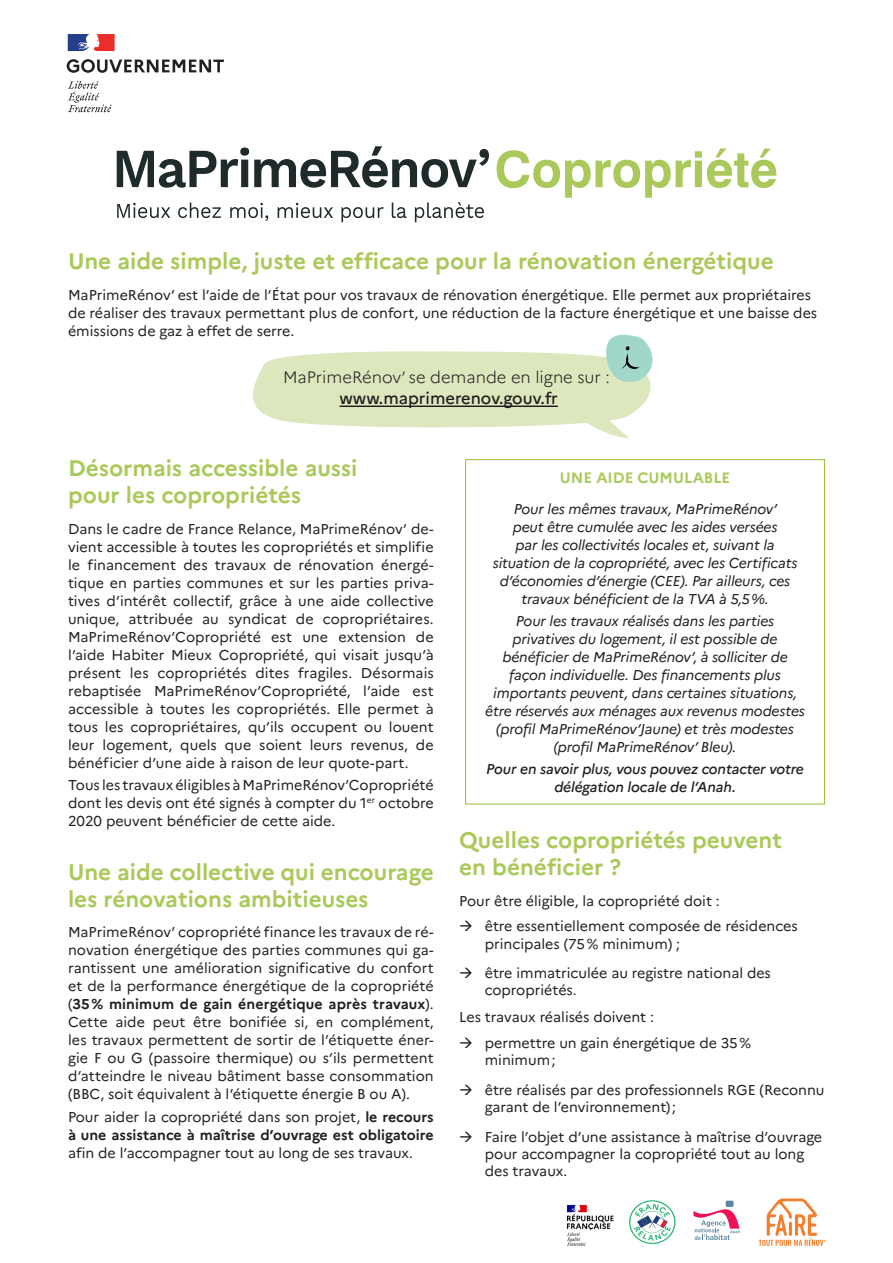
<style>
.page{position:relative;width:893px;height:1263px;background:#fff}
.page>*{position:absolute;margin:0;border:0;box-sizing:border-box;transform-origin:0 0}
.titre_2{font:700 22.5px/27px "Marianne";color:#aac95a}
.texte{font:300 16.5px/21px "Marianne";color:#231f20;text-align:center}
.Style_de_paragraphe{font:700 15px "Marianne";color:#aac95a}
.texte-2{font:14.25px/18px "Marianne";color:#231f20}
.texte-3{font:italic 14.25px/18px "Marianne";letter-spacing:-.01em;color:#231f20;text-align:center}
.texte-4{font:italic 500 14.25px/18px "Marianne";letter-spacing:-.01em;color:#231f20;text-align:center}
.s1{font-weight:500}
.s2{font-weight:700}
</style>
<div class="page">
<svg style="left:253px;top:334px;width:400px;height:104px"></svg>
<svg style="left:67px;top:59px;width:157px;height:14px"></svg>
<svg style="left:68px;top:81px;width:44px;height:31px"></svg>
<svg style="left:68px;top:34px;width:47px;height:17px"></svg>
<svg style="left:693px;top:1201px;width:47px;height:39px"></svg>
<div style="left:726px;top:1200px;width:8px;height:7px;background:#59869d"></div>
<svg style="left:759px;top:1198px;width:66px;height:48px"></svg>
<svg style="left:629px;top:1200px;width:46px;height:44px"></svg>
<img style="left:566px;top:1204px;width:48px;height:42px">
<hr style="left:339px;top:405px;width:219px;height:2px;background:#231f20">
<div style="left:465px;top:459px;width:360px;height:345px;border:1px solid #97be36"></div>
<svg style="left:117px;top:146px;width:372px;height:42px"></svg>
<svg style="left:117px;top:203px;width:53px;height:15px"></svg>
<svg style="left:178px;top:202px;width:43px;height:16px"></svg>
<svg style="left:230px;top:203px;width:38px;height:18px"></svg>
<svg style="left:278px;top:203px;width:55px;height:15px"></svg>
<svg style="left:341px;top:207px;width:43px;height:15px"></svg>
<svg style="left:392px;top:202px;width:15px;height:16px"></svg>
<svg style="left:415px;top:202px;width:69px;height:20px"></svg>
<svg style="left:497px;top:148px;width:279px;height:50px"></svg>
<p class="titre_2" style="left:68px;top:247px;width:707px">Une aide simple, juste et efficace pour la rénovation énergétique</p>
<p class="texte-2" style="left:68px;top:285px;width:751px">MaPrimeRénov’ est l’aide de l’État pour vos travaux de rénovation énergétique. Elle permet aux propriétaires de réaliser des travaux permettant plus de confort, une réduction de la facture énergétique et une baisse des émissions de gaz à effet de serre.</p>
<p class="texte" style="left:283px;top:367px;width:328px">MaPrimeRénov’ se demande en ligne sur : <span class="s1">www.maprimerenov.gouv.fr</span></p>
<p class="titre_2" style="left:68px;top:455px;width:291px">Désormais accessible aussi pour les copropriétés</p>
<p class="texte-2" style="left:68px;top:520px;width:367px;text-align:justify">Dans le cadre de France Relance, MaPrimeRénov’ de&shy;vient accessible à toutes les copropriétés et simplifie le financement des travaux de rénovation énergé&shy;tique en parties communes et sur les parties priva&shy;tives d’intérêt collectif, grâce à une aide collective unique, attribuée au syndicat de copropriétaires.<br>MaPrimeRénov’Copropriété est une extension de l’aide Habiter Mieux Copropriété, qui visait jusqu’à présent les copropriétés dites fragiles. Désormais rebaptisée MaPrimeRénov’Copropriété, l’aide est accessible à toutes les copropriétés. Elle permet à tous les copropriétaires, qu’ils occupent ou louent leur logement, quels que soient leurs revenus, de bénéficier d’une aide à raison de leur quote-part.</p>
<p class="texte-2" style="left:68px;top:776px;width:367px;text-align:justify">Tous les travaux éligibles à MaPrimeRénov’Copropriété dont les devis ont été signés à compter du 1<sup>er</sup> octobre 2020 peuvent bénéficier de cette aide.</p>
<p class="titre_2" style="left:68px;top:858px;width:367px">Une aide collective qui encourage les rénovations ambitieuses</p>
<p class="texte-2" style="left:68px;top:923px;width:367px;text-align:justify">MaPrimeRénov’ copropriété finance les travaux de ré&shy;novation énergétique des parties communes qui ga&shy;rantissent une amélioration significative du confort et de la performance énergétique de la copropriété (<span class="s2">35% minimum de gain énergétique après travaux</span>).<br>Cette aide peut être bonifiée si, en complément, les travaux permettent de sortir de l’étiquette éner&shy;gie F ou G (passoire thermique) ou s’ils permettent d’atteindre le niveau bâtiment basse consommation (BBC, soit équivalent à l’étiquette énergie B ou A).</p>
<p class="texte-2" style="left:68px;top:1108px;width:367px;text-align:justify">Pour aider la copropriété dans son projet, <span class="s2">le recours à une assistance à maîtrise d’ouvrage est obligatoire </span>afin de l’accompagner tout au long de ses travaux.</p>
<p class="Style_de_paragraphe" style="left:560px;top:468px;width:172px">UNE AIDE CUMULABLE</p>
<p class="texte-3" style="left:493px;top:499px;width:306px">Pour les mêmes travaux, MaPrimeRénov’<br>peut être cumulée avec les aides versées<br>par les collectivités locales et, suivant la situation de la copropriété, avec les Certificats d’économies d’énergie (CEE). Par ailleurs, ces travaux bénéficient de la TVA à 5,5%.</p>
<p class="texte-3" style="left:485px;top:612px;width:321px">Pour les travaux réalisés dans les parties privatives du logement, il est possible de bénéficier de MaPrimeRénov’, à solliciter de façon individuelle. Des financements plus importants peuvent, dans certaines situations, être réservés aux ménages aux revenus modestes (profil MaPrimeRénov’Jaune) et très modestes (profil MaPrimeRénov’ Bleu).</p>
<p class="texte-4" style="left:486px;top:760px;width:319px">Pour en savoir plus, vous pouvez contacter votre délégation locale de l’Anah.</p>
<p class="titre_2" style="left:459px;top:826px;width:324px">Quelles copropriétés peuvent en bénéficier ?</p>
<p class="texte-2" style="left:459px;top:892px;width:262px">Pour être éligible, la copropriété doit :</p>
<p class="texte-2" style="left:485px;top:918px;width:314px;line-height:17.1px">être essentiellement composée de résidences principales (75% minimum) ;</p>
<p class="texte-2" style="left:485px;top:965px;width:288px;line-height:17.1px">être immatriculée au registre national des copropriétés.</p>
<p class="texte-2" style="left:459px;top:1008px;width:196px">Les travaux réalisés doivent :</p>
<p class="texte-2" style="left:485px;top:1034px;width:268px;line-height:17.1px">permettre un gain énergétique de 35% minimum;</p>
<p class="texte-2" style="left:485px;top:1081px;width:341px;line-height:17.1px">être réalisés par des professionnels RGE (Reconnu garant de l’environnement);</p>
<p class="texte-2" style="left:485px;top:1128px;width:339px;line-height:17.1px">Faire l’objet d’une assistance à maîtrise d’ouvrage pour accompagner la copropriété tout au long des travaux.</p>
</div>
